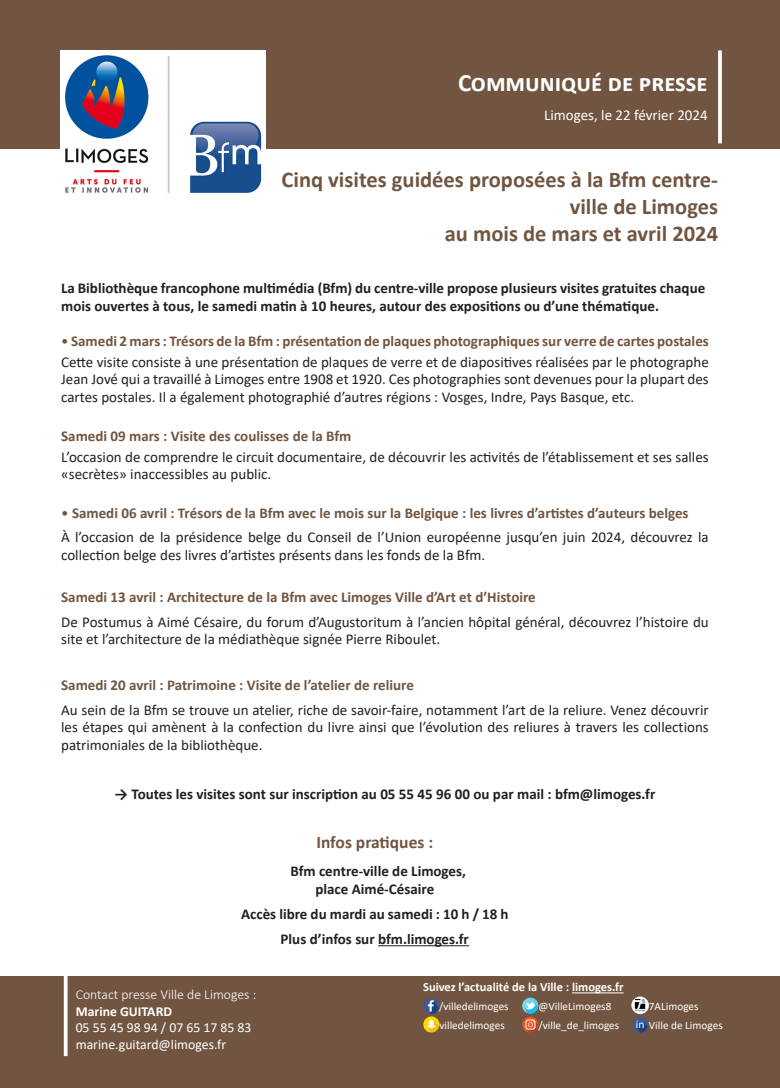
<style>
.page{position:relative;width:780px;height:1088px;background:#fff}
.page>*{position:absolute;margin:0;border:0;box-sizing:border-box;transform-origin:0 0}
.t1{font:700 25px "Calibri";color:#fff}
.t2{font:700 22.5px/27px "Calibri";color:#715540;text-align:right}
.t3{font:700 17.5px "Calibri";color:#715540}
.t4{font:15px/17.5px "Calibri";color:#231f20}
.t5{font:700 15px/17.5px "Calibri";color:#231f20}
.t6{font:700 15px "Calibri";color:#715540}
.t7{font:15px "Calibri";color:#fff}
.t8{font:13.75px "Calibri";color:#fff}
.t9{font:300 13.75px "Calibri";color:#fff}
.t10{font:700 13.75px "Calibri";color:#fff}
.t11{font:700 12.5px "Calibri";color:#fff}
.t12{font:11.25px "Calibri";color:#fff}
.s1{font-weight:400}
.s2{font-family:"Myriad Pro";font-size:11px}
</style>
<div class="page">
<div style="left:0;top:0;width:780px;height:149px;background:#715540"></div>
<hr style="left:718px;top:50px;width:3px;height:93px;background:#fff">
<div style="left:0;top:976px;width:780px;height:112px;background:#715540"></div>
<svg style="left:64px;top:976px;width:4px;height:80px"></svg>
<img style="left:60px;top:50px;width:206px;height:143px">
<hr style="left:378px;top:945px;width:91px;height:1px;background:#231f20">
<hr style="left:572px;top:992px;width:51px;height:1px;background:#fff">
<svg style="left:631px;top:996px;width:18px;height:18px"></svg>
<svg style="left:423px;top:998px;width:16px;height:34px"></svg>
<svg style="left:522px;top:997px;width:16px;height:35px"></svg>
<svg style="left:632px;top:999px;width:16px;height:33px"></svg>
<p class="t1" style="left:458px;top:65px;width:251px">Communiqué de presse</p>
<p class="t7" style="left:544px;top:105px;width:165px">Limoges, le 22 février 2024</p>
<p class="t2" style="left:281px;top:166px;width:438px">Cinq visites guidées proposées à la Bfm centre&shy;ville de Limoges</p>
<p class="t2" style="left:444px;top:220px;width:275px">au mois de mars et avril 2024</p>
<p class="t5" style="left:61px;top:279px;width:645px">La Bibliothèque francophone multimédia (Bfm) du centre-ville propose plusieurs visites gratuites chaque mois ouvertes à tous, le samedi matin à 10 heures, autour des expositions ou d’une thématique.</p>
<p class="t6" style="left:61px;top:330px;width:649px"><span class="s1">•</span> Samedi 2 mars : Trésors de la Bfm : présentation de plaques photographiques sur verre de cartes postales</p>
<p class="t4" style="left:61px;top:353px;width:649px;text-align:justify">Cette visite consiste à une présentation de plaques de verre et de diapositives réalisées par le photographe Jean Jové qui a travaillé à Limoges entre 1908 et 1920. Ces photographies sont devenues pour la plupart des cartes postales. Il a également photographié d’autres régions : Vosges, Indre, Pays Basque, etc.</p>
<p class="t6" style="left:61px;top:425px;width:292px">Samedi 09 mars : Visite des coulisses de la Bfm</p>
<p class="t4" style="left:61px;top:447px;width:649px">L’occasion de comprendre le circuit documentaire, de découvrir les activités de l’établissement et ses salles «secrètes» inaccessibles au public.</p>
<p class="t6" style="left:61px;top:502px;width:629px"><span class="s1">•</span> Samedi 06 avril : Trésors de la Bfm avec le mois sur la Belgique : les livres d’artistes d’auteurs belges</p>
<p class="t4" style="left:61px;top:528px;width:649px">À l’occasion de la présidence belge du Conseil de l’Union européenne jusqu’en juin 2024, découvrez la collection belge des livres d’artistes présents dans les fonds de la Bfm.</p>
<p class="t6" style="left:61px;top:587px;width:476px">Samedi 13 avril : Architecture de la Bfm avec Limoges Ville d’Art et d’Histoire</p>
<p class="t4" style="left:61px;top:613px;width:649px">De Postumus à Aimé Césaire, du forum d’Augustoritum à l’ancien hôpital général, découvrez l’histoire du site et l’architecture de la médiathèque signée Pierre Riboulet.</p>
<p class="t6" style="left:61px;top:675px;width:354px">Samedi 20 avril : Patrimoine : Visite de l’atelier de reliure</p>
<p class="t4" style="left:61px;top:701px;width:649px;text-align:justify">Au sein de la Bfm se trouve un atelier, riche de savoir-faire, notamment l’art de la reliure. Venez découvrir les étapes qui amènent à la confection du livre ainsi que l’évolution des reliures à travers les collections patrimoniales de la bibliothèque.</p>
<p class="t5" style="left:115px;top:785px;width:542px">→ Toutes les visites sont sur inscription au 05 55 45 96 00 ou par mail : bfm@limoges.fr</p>
<p class="t3" style="left:316px;top:829px;width:118px">Infos pratiques :</p>
<p class="t5" style="left:290px;top:862px;width:177px">Bfm centre-ville de Limoges,</p>
<p class="t5" style="left:315px;top:880px;width:120px">place Aimé-Césaire</p>
<p class="t5" style="left:241px;top:905px;width:269px">Accès libre du mardi au samedi : 10 h / 18 h</p>
<p class="t5" style="left:280px;top:930px;width:190px">Plus d’infos sur bfm.limoges.fr</p>
<p class="t11" style="left:423px;top:978px;width:202px">Suivez l’actualité de la Ville : limoges.fr</p>
<p class="t12" style="left:439px;top:998px;width:71px">/villedelimoges</p>
<p class="t12" style="left:538px;top:998px;width:74px">@VilleLimoges8</p>
<p class="t12" style="left:649px;top:998px;width:51px">7ALimoges</p>
<p class="t12" style="left:439px;top:1017px;width:67px">villedelimoges</p>
<p class="t12" style="left:538px;top:1017px;width:82px">/ville_de_limoges</p>
<p class="t12" style="left:636px;top:1017px;width:88px"><span class="s2">in</span> Ville de Limoges</p>
<p class="t9" style="left:76px;top:986px;width:182px">Contact presse Ville de Limoges :</p>
<p class="t10" style="left:76px;top:1001px;width:98px">Marine GUITARD</p>
<p class="t8" style="left:76px;top:1018px;width:177px">05 55 45 98 94 / 07 65 17 85 83</p>
<p class="t8" style="left:76px;top:1034px;width:152px">marine.guitard@limoges.fr</p>
</div>
